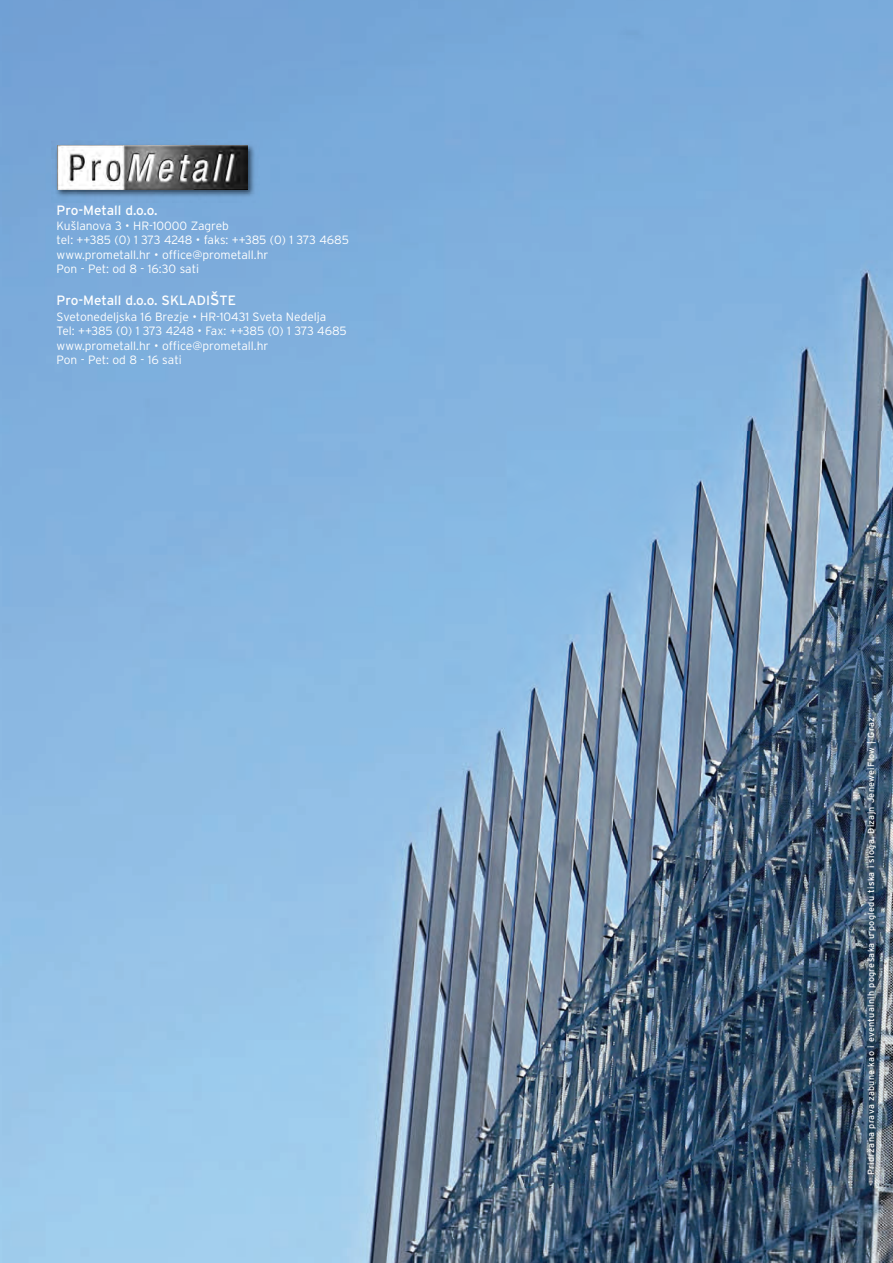
<style>
.page{position:relative;width:893px;height:1263px;background:#fff}
.page>*{position:absolute;margin:0;border:0;box-sizing:border-box;transform-origin:0 0}
.t1{font:13.5px "Interstate";color:#fff}
.t2{font:300 12px/14.4px "Interstate";color:#fff}
.t3{font:9px "Interstate";letter-spacing:.035em;color:#fff}
.s1{font-size:15px}
</style>
<div class="page">
<img style="left:0;top:0;width:893px;height:1263px">
<img style="left:51px;top:140px;width:209px;height:62px">
<img style="left:57px;top:146px;width:190px;height:44px">
<img style="left:507px;top:432px;width:386px;height:756px">
<p class="t1" style="left:57px;top:205px;width:102px">Pro-Metall d.o.o.</p>
<p class="t2" style="left:57px;top:220px;width:294px">Kušlanova 3 • HR-10000 Zagreb<br>tel: ++385 (0) 1 373 4248 • faks: ++385 (0) 1 373 4685 www.prometall.hr • office@prometall.hr<br>Pon - Pet: od 8 - 16:30 sati</p>
<p class="t1" style="left:57px;top:296px;width:181px">Pro-Metall d.o.o. SKLADI<span class="s1">Š</span>TE</p>
<p class="t2" style="left:57px;top:311px;width:292px">Svetonedeljska 16 Brezje • HR-10431 Sveta Nedelja Tel: ++385 (0) 1 373 4248 • Fax: ++385 (0) 1 373 4685 www.prometall.hr • office@prometall.hr<br>Pon - Pet: od 8 - 16 sati</p>
<p class="t3" style="left:868px;top:1175px;width:459px;rotate:-90deg">Pridržana prava zabune kao i eventualnih pogrešaka u pogledu tiska i sloga. Dizajn JeneweiFlow | Graz</p>
</div>
